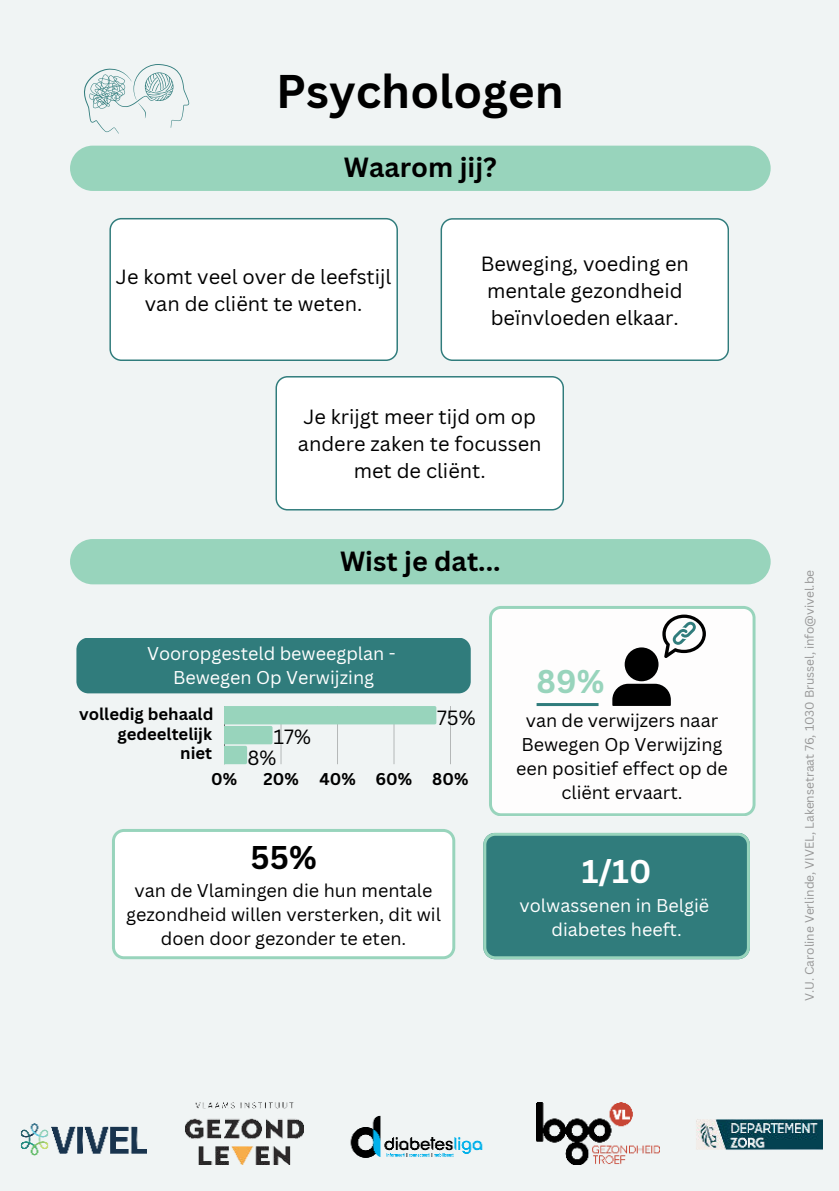
<style>
.page{position:relative;width:839px;height:1191px;background:#fff}
.page>*{position:absolute;margin:0;border:0;box-sizing:border-box;transform-origin:0 0}
.t1{font:700 46px "Canva Sans";color:#000}
.t2{font:700 32px "Canva Sans";color:#fff}
.t3{font:700 32px "Canva Sans";color:#000}
.t4{font:700 32px "Canva Sans";color:#98d4bc}
.t5{font:700 27px "Canva Sans";color:#000}
.t6{font:20px/27px "Canva Sans";color:#000;text-align:center}
.t7{font:18px/24px "Canva Sans";color:#000;text-align:center}
.t8{font:18px/24px "Canva Sans";color:#fff;text-align:center}
.t9{font:700 16.6px/19.8px "Canva Sans";color:#000;text-align:right}
.t10{font:12px "Canva Sans";color:#969696}
</style>
<div class="page">
<div style="left:0;top:0;width:838px;height:1191px;background:#f0f4f4"></div>
<img style="left:185px;top:1103px;width:118px;height:61px">
<img style="left:350px;top:1115px;width:133px;height:43px">
<img style="left:536px;top:1103px;width:123px;height:61px">
<img style="left:696px;top:1119px;width:126px;height:31px">
<div style="left:109px;top:218px;width:288px;height:143px;background:#fff"></div>
<div style="left:440px;top:218px;width:288px;height:143px;background:#fff"></div>
<div style="left:275px;top:376px;width:288px;height:135px;background:#fff"></div>
<img style="left:21px;top:1123px;width:126px;height:33px">
<div style="left:70px;top:146px;width:700px;height:45px;background:#98d4bc"></div>
<div style="left:70px;top:539px;width:700px;height:45px;background:#98d4bc"></div>
<svg style="left:84px;top:64px;width:105px;height:69px"></svg>
<div style="left:112px;top:829px;width:343px;height:130px;background:#fff"></div>
<svg style="left:483px;top:833px;width:266px;height:126px;background:#378180"></svg>
<div style="left:489px;top:606px;width:266px;height:210px;background:#fefdfd"></div>
<div style="left:76px;top:638px;width:394px;height:55px;background:#307c7c;border-radius:12px"></div>
<hr style="left:450px;top:706px;width:1px;height:58px;background:#b4b7b7">
<svg style="left:224px;top:706px;width:212px;height:58px"></svg>
<svg style="left:612px;top:615px;width:94px;height:91px"></svg>
<hr style="left:536px;top:703px;width:62px;height:3px;background:#307c7c">
<h1 class="t1" style="left:276px;top:64px;width:289px">Psychologen</h1>
<h3 class="t5" style="left:344px;top:151px;width:154px">Waarom jij?</h3>
<p class="t6" style="left:116px;top:263px;width:277px">Je komt veel over de leefstijl van de cliënt te weten.</p>
<p class="t6" style="left:480px;top:250px;width:210px">Beweging, voeding en mentale gezondheid beïnvloeden elkaar.</p>
<p class="t6" style="left:298px;top:403px;width:245px">Je krijgt meer tijd om op andere zaken te focussen met de cliënt.</p>
<h3 class="t5" style="left:340px;top:545px;width:162px">Wist je dat...</h3>
<p class="t8" style="left:147px;top:642px;width:250px">Vooropgesteld beweegplan -<br>Bewegen Op Verwijzing</p>
<h2 class="t4" style="left:536px;top:662px;width:69px">89%</h2>
<p class="t9" style="left:79px;top:704px;width:136px">volledig behaald gedeeltelijk<br>niet</p>
<p class="t7" style="left:516px;top:709px;width:213px">van de verwijzers naar<br>Bewegen Op Verwijzing een positief effect op de cliënt ervaart.</p>
<p class="t6" style="left:437px;top:704px;width:40px">75%</p>
<p class="t6" style="left:247px;top:726px;width:65px;line-height:21px;text-align:left;text-indent:26px">17%<br>8%</p>
<p class="t9" style="left:211px;top:769px;width:27px">0%</p>
<p class="t9" style="left:263px;top:769px;width:206px">20% 40% 60% 80%</p>
<h2 class="t3" style="left:250px;top:838px;width:68px">55%</h2>
<p class="t7" style="left:126px;top:879px;width:316px">van de Vlamingen die hun mentale gezondheid willen versterken, dit wil doen door gezonder te eten.</p>
<h2 class="t2" style="left:582px;top:852px;width:71px">1/10</h2>
<p class="t8" style="left:519px;top:893px;width:191px">volwassenen in België diabetes heeft.</p>
<p class="t10" style="left:802px;top:1001px;width:433px;rotate:-90deg">V.U. Caroline Verlinde, VIVEL, Lakensetraat 76, 1030 Brussel, info@vivel.be</p>
</div>
